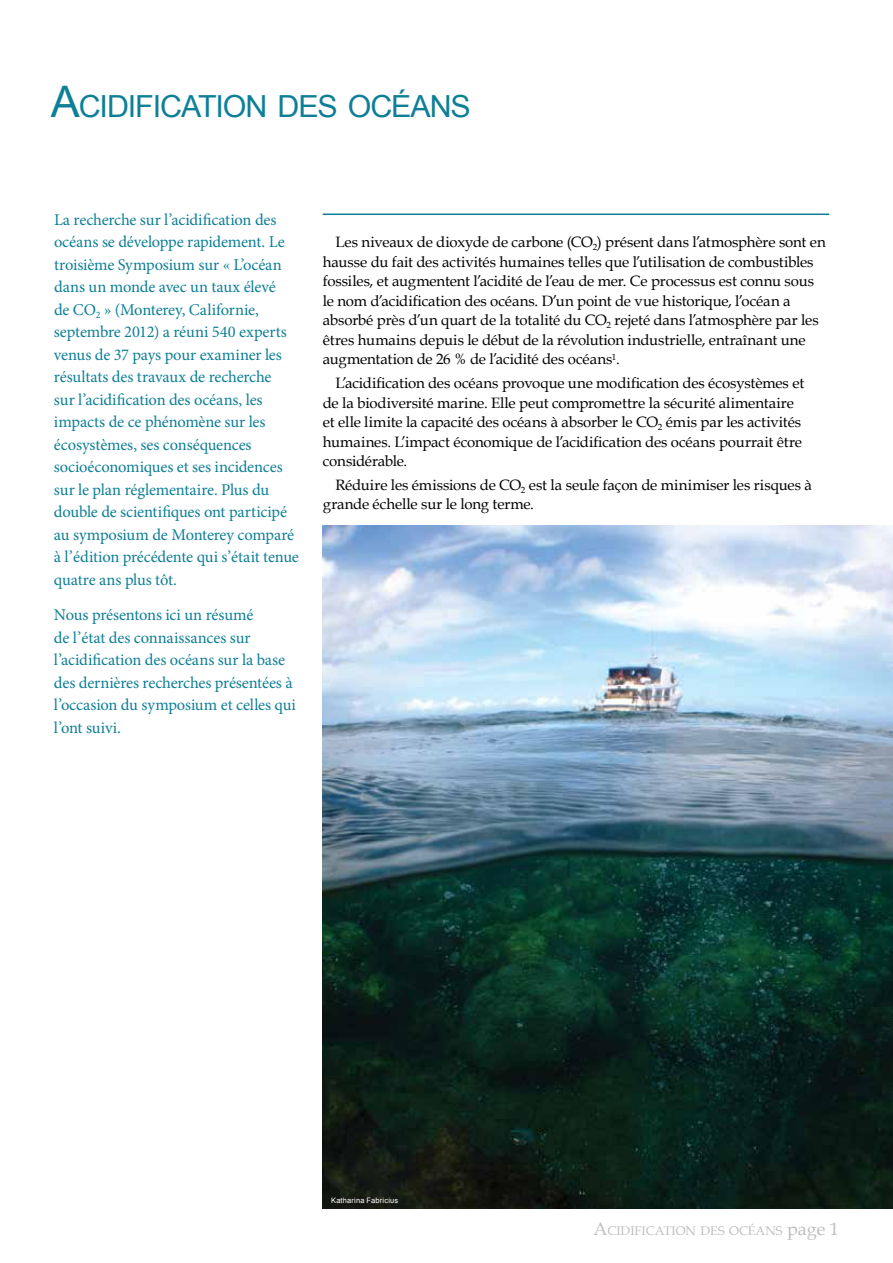
<style>
.page{position:relative;width:893px;height:1263px;background:#fff}
.page>*{position:absolute;margin:0;border:0;box-sizing:border-box;transform-origin:0 0}
.t1{font:30.45px "Arial";letter-spacing:-.035em;color:#0e7f96}
.t2{font:16.5px/22.5px "Minion Pro";letter-spacing:-.02em;color:#0e7f96}
.t3{font:15px/19.5px "Book Antiqua";letter-spacing:-.01em;color:#000}
.t4{font:12.6px "Book Antiqua";color:#bcbec0}
.t5{font:7.5px "Arial";letter-spacing:.02em;color:#fff}
.s1{font-size:43.5px}
.s2{font-size:18px}
</style>
<div class="page">
<hr style="left:323px;top:214px;width:506px;height:1px;background:#0e7f96">
<img style="left:323px;top:525px;width:570px;height:684px">
<h1 class="t1" style="left:51px;top:86px;width:422px"><span class="s1">A</span>CIDIFICATION DES OCÉANS</h1>
<p class="t2" style="left:54px;top:208px;width:246px">La recherche sur l’acidification des océans se développe rapidement. Le troisième Symposium sur « L’océan dans un monde avec un taux élevé<br>de CO<sub>2</sub> » (Monterey, Californie, septembre 2012) a réuni 540 experts venus de 37 pays pour examiner les résultats des travaux de recherche<br>sur l’acidification des océans, les impacts de ce phénomène sur les écosystèmes, ses conséquences socioéconomiques et ses incidences sur le plan réglementaire. Plus du double de scientifiques ont participé au symposium de Monterey comparé à l’édition précédente qui s’était tenue quatre ans plus tôt.</p>
<p class="t2" style="left:54px;top:603px;width:244px">Nous présentons ici un résumé<br>de l’état des connaissances sur l’acidification des océans sur la base des dernières recherches présentées à l’occasion du symposium et celles qui l’ont suivi.</p>
<p class="t3" style="left:323px;top:232px;width:504px;text-indent:13px">Les niveaux de dioxyde de carbone (CO<sub>2</sub>) présent dans l’atmosphère sont en hausse du fait des activités humaines telles que l’utilisation de combustibles fossiles, et augmentent l’acidité de l’eau de mer. Ce processus est connu sous le nom d’acidification des océans. D’un point de vue historique, l’océan a absorbé près d’un quart de la totalité du CO<sub>2</sub> rejeté dans l’atmosphère par les êtres humains depuis le début de la révolution industrielle, entraînant une augmentation de 26 % de l’acidité des océans<sup>1</sup>.</p>
<p class="t3" style="left:323px;top:373px;width:483px;text-indent:13px">L’acidification des océans provoque une modification des écosystèmes et de la biodiversité marine. Elle peut compromettre la sécurité alimentaire et elle limite la capacité des océans à absorber le CO<sub>2</sub> émis par les activités humaines. L’impact économique de l’acidification des océans pourrait être considérable.</p>
<p class="t3" style="left:323px;top:475px;width:491px;text-indent:13px">Réduire les émissions de CO<sub>2</sub> est la seule façon de minimiser les risques à grande échelle sur le long terme.</p>
<p class="t5" style="left:331px;top:1196px;width:69px">Katharina Fabricius</p>
<p class="t4" style="left:593px;top:1223px;width:247px"><span class="s2">A</span>CIDIFICATION DES OCÉANS <span class="s2">page 1</span></p>
</div>
